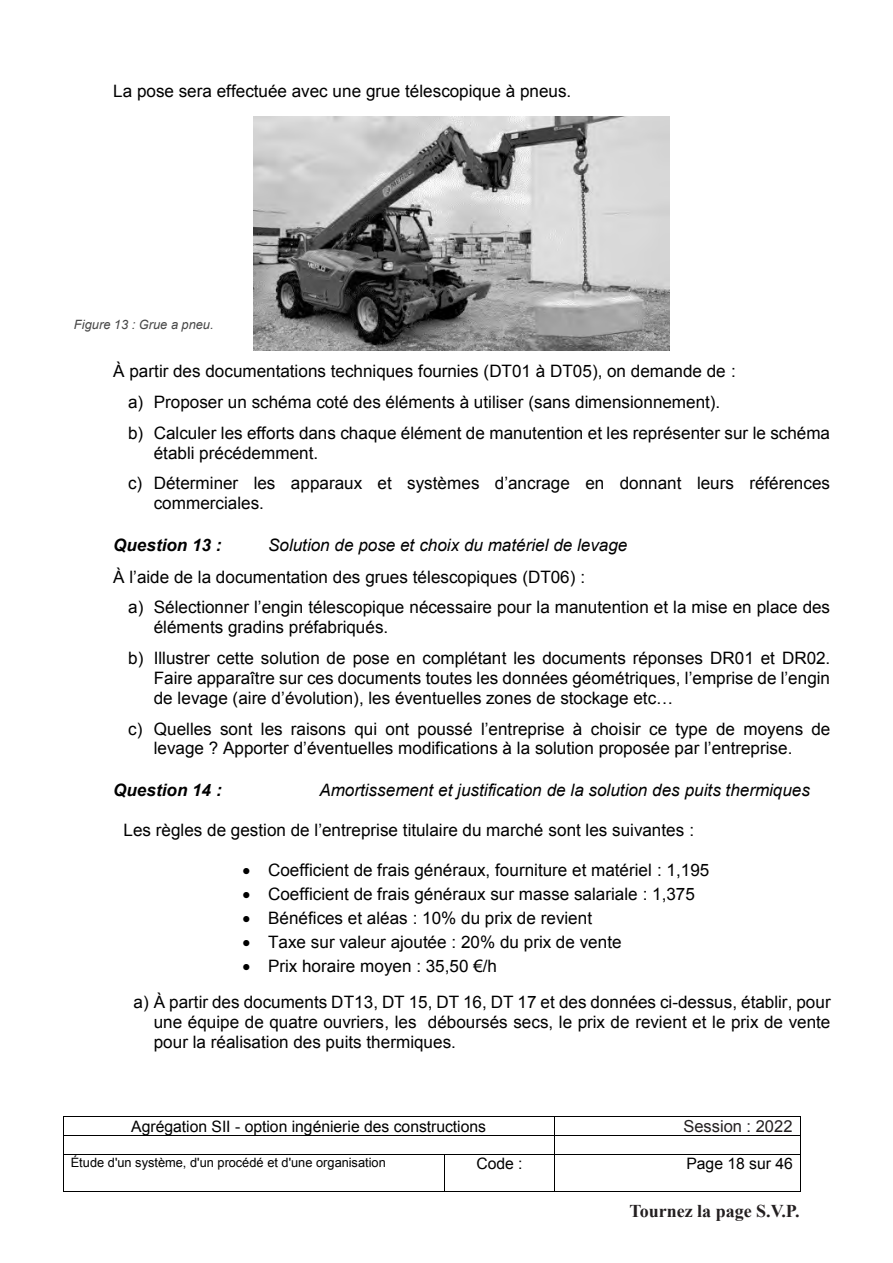
<style>
.page{position:relative;width:893px;height:1263px;background:#fff}
.page>*{position:absolute;margin:0;border:0;box-sizing:border-box;transform-origin:0 0}
.t1{font:700 18px "Times New Roman";color:#231f20}
.t2{font:17.1px/19.6px "Arial";color:#000}
.t3{font:italic 17.1px "Arial";color:#000}
.t4{font:italic 700 17.1px "Arial";color:#000}
.t5{font:16.5px "Arial";color:#231f20}
.t6{font:15.75px "Arial";color:#000}
.t7{font:12.9px "Arial";letter-spacing:.005em;color:#000}
.t8{font:italic 12.9px "Arial";color:#474747}
</style>
<div class="page">
<hr style="left:63px;top:1116px;width:491px;height:1px;background:#000">
<hr style="left:555px;top:1116px;width:245px;height:1px;background:#000">
<hr style="left:63px;top:1135px;width:491px;height:1px;background:#000">
<hr style="left:555px;top:1135px;width:245px;height:1px;background:#000">
<svg style="left:63px;top:1117px;width:1px;height:37px"></svg>
<hr style="left:63px;top:1154px;width:381px;height:1px;background:#000">
<hr style="left:445px;top:1154px;width:109px;height:1px;background:#000">
<svg style="left:554px;top:1116px;width:1px;height:39px"></svg>
<hr style="left:555px;top:1154px;width:245px;height:1px;background:#000">
<svg style="left:800px;top:1116px;width:1px;height:39px"></svg>
<hr style="left:63px;top:1155px;width:1px;height:36px;background:#000">
<hr style="left:63px;top:1191px;width:381px;height:1px;background:#000">
<hr style="left:444px;top:1155px;width:1px;height:36px;background:#000">
<hr style="left:445px;top:1191px;width:109px;height:1px;background:#000">
<hr style="left:554px;top:1155px;width:1px;height:36px;background:#000">
<hr style="left:555px;top:1191px;width:245px;height:1px;background:#000">
<hr style="left:800px;top:1155px;width:1px;height:36px;background:#000">
<img style="left:253px;top:117px;width:416px;height:233px">
<p class="t2" style="left:113px;top:81px;width:460px">La pose sera effectuée avec une grue télescopique à pneus.</p>
<p class="t8" style="left:74px;top:316px;width:141px">Figure 13 : Grue a pneu.</p>
<p class="t2" style="left:128px;top:355px;width:703px;line-height:31.2px;text-indent:-15px">À partir des documentations techniques fournies (DT01 à DT05), on demande de :<br>a) Proposer un schéma coté des éléments à utiliser (sans dimensionnement).<br>b) Calculer les efforts dans chaque élément de manutention et les représenter sur le schéma</p>
<p class="t2" style="left:128px;top:437px;width:703px;line-height:30.9px;text-indent:26px">établi précédemment.<br>c) Déterminer les apparaux et systèmes d’ancrage en donnant leurs références</p>
<p class="t2" style="left:154px;top:493px;width:112px">commerciales.</p>
<p class="t4" style="left:113px;top:534px;width:110px">Question 13 :</p>
<p class="t3" style="left:268px;top:534px;width:361px">Solution de pose et choix du matériel de levage</p>
<p class="t2" style="left:113px;top:567px;width:473px">À l’aide de la documentation des grues télescopiques (DT06) :</p>
<p class="t2" style="left:128px;top:598px;width:703px">a) Sélectionner l’engin télescopique nécessaire pour la manutention et la mise en place des</p>
<p class="t2" style="left:128px;top:612px;width:704px;line-height:31px;text-indent:26px">éléments gradins préfabriqués.<br>b) Illustrer cette solution de pose en complétant les documents réponses DR01 et DR02.</p>
<p class="t2" style="left:154px;top:668px;width:678px">Faire apparaître sur ces documents toutes les données géométriques, l’emprise de l’engin de levage (aire d’évolution), les éventuelles zones de stockage etc…</p>
<p class="t2" style="left:154px;top:719px;width:678px;text-indent:-26px">c) Quelles sont les raisons qui ont poussé l’entreprise à choisir ce type de moyens de levage ? Apporter d’éventuelles modifications à la solution proposée par l’entreprise.</p>
<p class="t4" style="left:113px;top:779px;width:110px">Question 14 :</p>
<p class="t3" style="left:319px;top:779px;width:492px">Amortissement et justification de la solution des puits thermiques</p>
<p class="t2" style="left:124px;top:820px;width:572px">Les règles de gestion de l’entreprise titulaire du marché sont les suivantes :</p>
<p class="t2" style="left:242px;top:861px;width:468px">• Coefficient de frais généraux, fourniture et matériel : 1,195</p>
<p class="t2" style="left:242px;top:884px;width:454px">• Coefficient de frais généraux sur masse salariale : 1,375</p>
<p class="t2" style="left:242px;top:908px;width:351px">• Bénéfices et aléas : 10% du prix de revient</p>
<p class="t2" style="left:242px;top:932px;width:381px">• Taxe sur valeur ajoutée : 20% du prix de vente</p>
<p class="t2" style="left:134px;top:947px;width:699px;line-height:36.6px;text-indent:109px">• Prix horaire moyen : 35,50 €/h<br>a) À partir des documents DT13, DT 15, DT 16, DT 17 et des données ci-dessus, établir, pour</p>
<p class="t2" style="left:154px;top:1012px;width:678px">une équipe de quatre ouvriers, les déboursés secs, le prix de revient et le prix de vente pour la réalisation des puits thermiques.</p>
<p class="t5" style="left:683px;top:1116px;width:111px">Session : 2022</p>
<p class="t6" style="left:131px;top:1116px;width:356px">Agrégation SII - option ingénierie des constructions</p>
<p class="t6" style="left:689px;top:1116px;width:105px">Session : 2021</p>
<p class="t7" style="left:71px;top:1154px;width:317px">Étude d'un système, d'un procédé et d'une organisation</p>
<p class="t6" style="left:476px;top:1153px;width:48px">Code :</p>
<p class="t6" style="left:686px;top:1153px;width:108px">Page 18 sur 46</p>
<p class="t1" style="left:629px;top:1198px;width:172px">Tournez la page S.V.P.</p>
</div>
